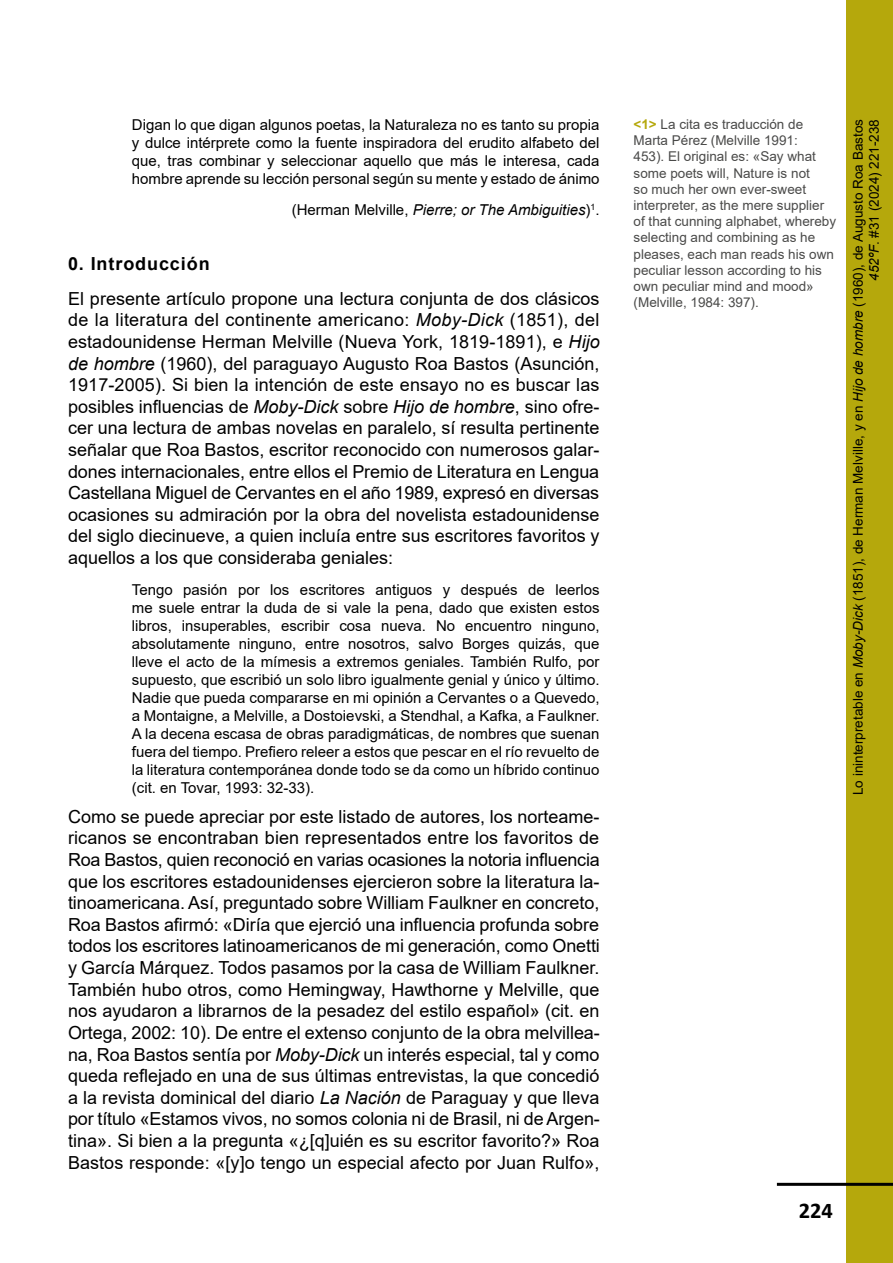
<style>
.page{position:relative;width:893px;height:1263px;background:#fff}
.page>*{position:absolute;margin:0;border:0;box-sizing:border-box;transform-origin:0 0}
.t1{font:700 22.5px "Calibri";color:#000}
.t2{font:18px/21.6px "Arial";color:#000;text-align:justify}
.t3{font:700 18px "Arial";letter-spacing:.05em;color:#000}
.t4{font:15px/18px "Arial";color:#000;text-align:justify}
.t5{font:italic 15px "Arial";color:#000}
.t6{font:13.5px/16.2px "Arial";color:#4a4a49}
.t7{font:13.5px/16.2px "Arial";color:#000;text-align:right}
.s1{font-style:normal}
.s2{font-style:italic}
.s3{font-weight:700;color:#b5a80c}
</style>
<div class="page">
<div style="left:846px;top:0;width:47px;height:1263px;background:#b5a80c"></div>
<hr style="left:777px;top:1183px;width:116px;height:3px;background:#000">
<p class="t4" style="left:132px;top:116px;width:469px">Digan lo que digan algunos poetas, la Naturaleza no es tanto su propia y dulce intérprete como la fuente inspiradora del erudito alfabeto del que, tras combinar y seleccionar aquello que más le interesa, cada hombre aprende su lección personal según su mente y estado de ánimo</p>
<p class="t5" style="left:292px;top:200px;width:309px"><span class="s1">(Herman Melville,</span> Pierre; or The Ambiguities<span class="s1">)</span><sup>1</sup><span class="s1">.</span></p>
<p class="t3" style="left:68px;top:251px;width:143px">0. Introducción</p>
<p class="t2" style="left:68px;top:287px;width:533px">El presente artículo propone una lectura conjunta de dos clásicos de la literatura del continente americano: <span class="s2">Moby-Dick</span> (1851), del estadounidense Herman Melville (Nueva York, 1819-1891), e <span class="s2">Hijo de hombre</span> (1960), del paraguayo Augusto Roa Bastos (Asunción, 1917-2005). Si bien la intención de este ensayo no es buscar las posibles influencias de <span class="s2">Moby-Dick</span> sobre <span class="s2">Hijo de hombre</span>, sino ofre&shy;cer una lectura de ambas novelas en paralelo, sí resulta pertinente señalar que Roa Bastos, escritor reconocido con numerosos galar&shy;dones internacionales, entre ellos el Premio de Literatura en Lengua Castellana Miguel de Cervantes en el año 1989, expresó en diversas ocasiones su admiración por la obra del novelista estadounidense del siglo diecinueve, a quien incluía entre sus escritores favoritos y aquellos a los que consideraba geniales:</p>
<p class="t4" style="left:132px;top:580px;width:469px">Tengo pasión por los escritores antiguos y después de leerlos me suele entrar la duda de si vale la pena, dado que existen estos libros, insuperables, escribir cosa nueva. No encuentro ninguno, absolutamente ninguno, entre nosotros, salvo Borges quizás, que lleve el acto de la mímesis a extremos geniales. También Rulfo, por supuesto, que escribió un solo libro igualmente genial y único y último.<br>Nadie que pueda compararse en mi opinión a Cervantes o a Quevedo, a Montaigne, a Melville, a Dostoievski, a Stendhal, a Kafka, a Faulkner.<br>A la decena escasa de obras paradigmáticas, de nombres que suenan fuera del tiempo. Prefiero releer a estos que pescar en el río revuelto de la literatura contemporánea donde todo se da como un híbrido continuo (cit. en Tovar, 1993: 32-33).</p>
<p class="t2" style="left:68px;top:806px;width:533px">Como se puede apreciar por este listado de autores, los norteame&shy;ricanos se encontraban bien representados entre los favoritos de Roa Bastos, quien reconoció en varias ocasiones la notoria influencia que los escritores estadounidenses ejercieron sobre la literatura la&shy;tinoamericana. Así, preguntado sobre William Faulkner en concreto, Roa Bastos afirmó: «Diría que ejerció una influencia profunda sobre todos los escritores latinoamericanos de mi generación, como Onetti y García Márquez. Todos pasamos por la casa de William Faulkner.<br>También hubo otros, como Hemingway, Hawthorne y Melville, que nos ayudaron a librarnos de la pesadez del estilo español» (cit. en Ortega, 2002: 10). De entre el extenso conjunto de la obra melvillea&shy;na, Roa Bastos sentía por <span class="s2">Moby-Dick</span> un interés especial, tal y como queda reflejado en una de sus últimas entrevistas, la que concedió a la revista dominical del diario <span class="s2">La Nación</span> de Paraguay y que lleva por título «Estamos vivos, no somos colonia ni de Brasil, ni de Argen&shy;tina». Si bien a la pregunta «¿[q]uién es su escritor favorito?» Roa Bastos responde: «[y]o tengo un especial afecto por Juan Rulfo»,</p>
<p class="t6" style="left:634px;top:116px;width:204px"><span class="s3">&lt;1&gt;</span> La cita es traducción de<br>Marta Pérez (Melville 1991:<br>453). El original es: «Say what some poets will, Nature is not<br>so much her own ever-sweet interpreter, as the mere supplier of that cunning alphabet, whereby selecting and combining as he pleases, each man reads his own peculiar lesson according to his own peculiar mind and mood» (Melville, 1984: 397).</p>
<p class="t7" style="left:850px;top:795px;width:678px;rotate:-90deg">Lo ininterpretable en <span class="s2">Moby-Dick</span> (1851), de Herman Melville, y en <span class="s2">Hijo de hombre</span> (1960), de Augusto Roa Bastos<br><span class="s2">452ºF</span>. #31 (2024) 221-238</p>
<p class="t1" style="left:799px;top:1195px;width:36px">224</p>
</div>
